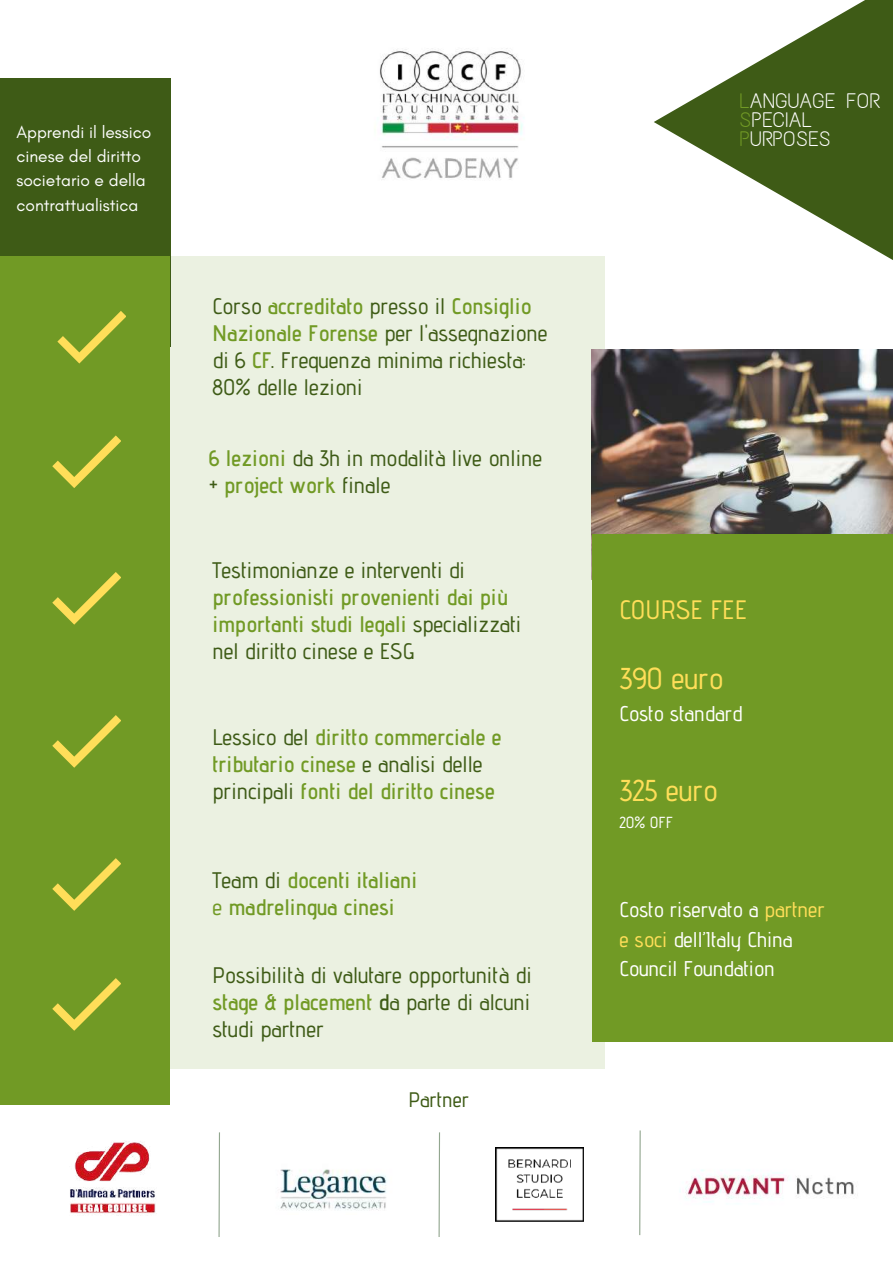
<style>
.page{position:relative;width:893px;height:1264px;background:#fff}
.page>*{position:absolute;margin:0;border:0;box-sizing:border-box;transform-origin:0 0}
.t1{font:500 30.15px "Advent Pro";color:#ffde59}
.t2{font:500 26.7px "Advent Pro";color:#ffde59}
.t3{font:500 22.5px/27px "Advent Pro";color:#3e5b16}
.t4{font:600 22.5px/27px "Advent Pro";color:#719a25}
.t5{font:500 21.3px/29.2px "Advent Pro";color:#fff}
.t6{font:21px/19.2px "Text Me One";letter-spacing:.01em;color:#fff}
.t7{font:500 21px "Advent Pro";color:#3e5b16}
.t8{font:17.4px/24.2px "Glacial Indifference";color:#fff}
.t9{font:500 16.05px "Advent Pro";color:#fff}
.s1{font-weight:600;color:#719a25}
.s2{font-weight:600}
.s3{font-weight:500;color:#3e5b16}
.s4{font-weight:500}
.s5{color:#719a25}
.s6{color:#ffde59}
</style>
<div class="page">
<svg style="left:654px;top:0;width:238px;height:260px;fill:#3e5b16"></svg>
<div style="left:170px;top:256px;width:434px;height:812px;background:#ebf1e1"></div>
<div style="left:0;top:79px;width:170px;height:267px;background:#3e5b16"></div>
<div style="left:0;top:256px;width:170px;height:848px;background:#719a25"></div>
<svg style="left:57px;top:311px;width:69px;height:52px"></svg>
<svg style="left:52px;top:435px;width:69px;height:53px"></svg>
<svg style="left:52px;top:572px;width:69px;height:52px"></svg>
<svg style="left:52px;top:715px;width:69px;height:52px"></svg>
<svg style="left:52px;top:858px;width:69px;height:52px"></svg>
<svg style="left:52px;top:978px;width:69px;height:52px"></svg>
<img style="left:380px;top:48px;width:144px;height:131px">
<img style="left:591px;top:349px;width:301px;height:231px">
<div style="left:592px;top:534px;width:300px;height:508px;background:#719a25"></div>
<img style="left:680px;top:1170px;width:174px;height:33px">
<img style="left:495px;top:1147px;width:88px;height:73px">
<img style="left:70px;top:1141px;width:86px;height:75px">
<img style="left:280px;top:1169px;width:107px;height:42px">
<hr style="left:218px;top:1132px;width:2px;height:104px;background:#92a68f">
<hr style="left:438px;top:1132px;width:2px;height:104px;background:#92a68f">
<hr style="left:639px;top:1130px;width:1px;height:105px;background:#92a68f">
<p class="t8" style="left:16px;top:120px;width:137px">Apprendi il lessico cinese del diritto societario e della contrattualistica</p>
<p class="t3" style="left:212px;top:292px;width:336px">Corso <span class="s1">accreditato</span> presso il <span class="s1">Consiglio Nazionale Forense</span> per l'assegnazione di 6 <span class="s1">CF</span><span class="s2">.</span> Frequenza minima richiesta:<br>80% delle lezioni</p>
<p class="t3" style="left:209px;top:444px;width:334px"><span class="s1">6 lezioni</span> da 3h in modalità live online + <span class="s1">project work</span> finale</p>
<p class="t3" style="left:212px;top:556px;width:254px">Testimonianze e interventi di</p>
<p class="t4" style="left:212px;top:583px;width:310px">professionisti provenienti dai più importanti studi legali <span class="s3">specializzati nel diritto cinese e ESG</span></p>
<p class="t4" style="left:212px;top:723px;width:291px"><span class="s3">Lessico del</span> diritto commerciale e tributario cinese <span class="s3">e analisi delle principali</span> fonti del diritto cinese</p>
<p class="t4" style="left:212px;top:866px;width:206px"><span class="s3">Team di</span> docenti italiani <span class="s4">e</span> madrelingua cinesi</p>
<p class="t3" style="left:212px;top:961px;width:321px;text-align:justify">Possibilità di valutare opportunità di <span class="s1">stage &amp; placement</span> <span class="s2">d</span>a parte di alcuni studi partner</p>
<p class="t7" style="left:408px;top:1087px;width:62px">Partner</p>
<p class="t6" style="left:739px;top:91px;width:142px"><span class="s5">L</span>ANGUAGE FOR<br><span class="s5">S</span>PECIAL<br><span class="s5">P</span>URPOSES</p>
<p class="t2" style="left:619px;top:593px;width:129px">COURSE FEE</p>
<h1 class="t1" style="left:619px;top:659px;width:105px">390 euro</h1>
<p class="t5" style="left:619px;top:699px;width:125px">Costo standard</p>
<h1 class="t1" style="left:619px;top:772px;width:100px">325 euro</h1>
<p class="t9" style="left:619px;top:812px;width:55px">20% OFF</p>
<p class="t5" style="left:619px;top:894px;width:207px">Costo riservato a <span class="s6">partner e soci</span> dell’Italy China<br>Council Foundation</p>
</div>
